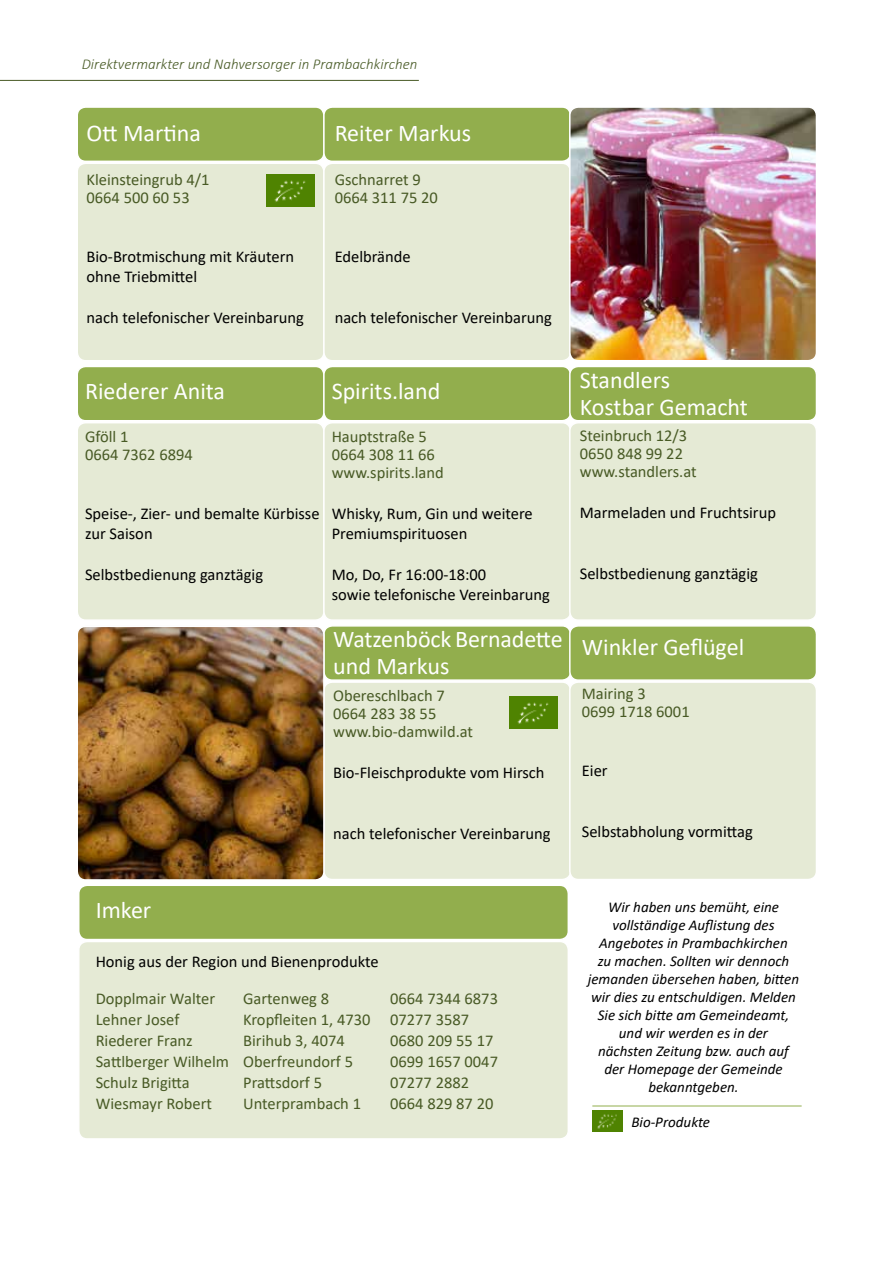
<style>
.page{position:relative;width:893px;height:1263px;background:#fff}
.page>*{position:absolute;margin:0;border:0;box-sizing:border-box;transform-origin:0 0}
.t1{font:24px/27px "Calibri";color:#fff}
.t2{font:16.5px/18px "Calibri";color:#485a25}
.t3{font:16.5px/19.8px "Calibri";color:#000}
.t4{font:italic 15px/18px "Calibri";color:#000;text-align:center}
.t5{font:italic 300 15px "Calibri";color:#485a25}
</style>
<div class="page">
<div style="left:77px;top:107px;width:247px;height:54px;background:#92ae4d;border-radius:9px"></div>
<div style="left:77px;top:106px;width:248px;height:56px;border:2px solid #fff;border-radius:9px"></div>
<div style="left:77px;top:366px;width:247px;height:55px;background:#92ae4d;border-radius:9px"></div>
<div style="left:77px;top:366px;width:248px;height:55px;border:2px solid #fff;border-radius:9px"></div>
<div style="left:77px;top:163px;width:247px;height:198px;background:#e5ead5;border-radius:9px"></div>
<div style="left:77px;top:163px;width:248px;height:198px;border:2px solid #fff;border-radius:9px"></div>
<div style="left:77px;top:423px;width:247px;height:197px;background:#e5ead5;border-radius:9px"></div>
<div style="left:77px;top:422px;width:248px;height:199px;border:2px solid #fff;border-radius:9px"></div>
<div style="left:324px;top:107px;width:247px;height:54px;background:#92ae4d;border-radius:9px"></div>
<div style="left:323px;top:106px;width:248px;height:56px;border:2px solid #fff;border-radius:9px"></div>
<div style="left:324px;top:366px;width:247px;height:55px;background:#92ae4d;border-radius:9px"></div>
<div style="left:323px;top:366px;width:248px;height:55px;border:2px solid #fff;border-radius:9px"></div>
<div style="left:324px;top:626px;width:247px;height:54px;background:#92ae4d;border-radius:9px"></div>
<div style="left:323px;top:625px;width:248px;height:56px;border:2px solid #fff;border-radius:9px"></div>
<div style="left:324px;top:163px;width:247px;height:198px;background:#e5ead5;border-radius:9px"></div>
<div style="left:323px;top:163px;width:248px;height:198px;border:2px solid #fff;border-radius:9px"></div>
<div style="left:324px;top:423px;width:247px;height:197px;background:#e5ead5;border-radius:9px"></div>
<div style="left:323px;top:422px;width:248px;height:199px;border:2px solid #fff;border-radius:9px"></div>
<div style="left:324px;top:682px;width:247px;height:197px;background:#e5ead5;border-radius:9px"></div>
<div style="left:323px;top:681px;width:248px;height:199px;border:2px solid #fff;border-radius:9px"></div>
<div style="left:570px;top:366px;width:246px;height:55px;background:#92ae4d;border-radius:9px"></div>
<div style="left:569px;top:366px;width:248px;height:55px;border:2px solid #fff;border-radius:9px"></div>
<div style="left:570px;top:626px;width:246px;height:54px;background:#92ae4d;border-radius:9px"></div>
<div style="left:569px;top:625px;width:248px;height:56px;border:2px solid #fff;border-radius:9px"></div>
<div style="left:570px;top:423px;width:246px;height:197px;background:#e5ead5;border-radius:9px"></div>
<div style="left:569px;top:422px;width:248px;height:199px;border:2px solid #fff;border-radius:9px"></div>
<div style="left:570px;top:682px;width:246px;height:197px;background:#e5ead5;border-radius:9px"></div>
<div style="left:569px;top:681px;width:248px;height:199px;border:2px solid #fff;border-radius:9px"></div>
<div style="left:79px;top:885px;width:489px;height:54px;background:#92ae4d;border-radius:9px"></div>
<div style="left:78px;top:884px;width:491px;height:56px;border:2px solid #fff;border-radius:9px"></div>
<div style="left:79px;top:941px;width:489px;height:198px;background:#e5ead5;border-radius:9px"></div>
<div style="left:78px;top:941px;width:491px;height:199px;border:2px solid #fff;border-radius:9px"></div>
<img style="left:572px;top:109px;width:242px;height:249px">
<div style="left:569px;top:106px;width:248px;height:255px;border:2px solid #fff;border-radius:9px"></div>
<img style="left:80px;top:628px;width:242px;height:250px">
<div style="left:77px;top:625px;width:248px;height:256px;border:2px solid #fff;border-radius:9px"></div>
<img style="left:266px;top:174px;width:48px;height:32px">
<img style="left:509px;top:696px;width:48px;height:32px">
<hr style="left:0;top:80px;width:419px;height:1px;background:#485a25">
<img style="left:592px;top:1111px;width:31px;height:20px">
<hr style="left:592px;top:1105px;width:210px;height:1px;background:#92ae4d">
<p class="t5" style="left:82px;top:54px;width:337px">Direktvermarkter und Nahversorger in Prambachkirchen</p>
<h1 class="t1" style="left:87px;top:119px;width:116px">Ott Martina</h1>
<p class="t2" style="left:87px;top:170px;width:124px">Kleinsteingrub 4/1<br>0664 500 60 53</p>
<h1 class="t1" style="left:335px;top:119px;width:138px">Reiter Markus</h1>
<p class="t2" style="left:335px;top:170px;width:105px">Gschnarret 9<br>0664 311 75 20</p>
<p class="t3" style="left:87px;top:246px;width:209px">Bio-Brotmischung mit Kräutern ohne Triebmittel</p>
<p class="t3" style="left:87px;top:307px;width:219px">nach telefonischer Vereinbarung</p>
<p class="t3" style="left:335px;top:246px;width:78px">Edelbrände</p>
<p class="t3" style="left:335px;top:307px;width:219px">nach telefonischer Vereinbarung</p>
<h1 class="t1" style="left:85px;top:376px;width:142px">Riederer Anita</h1>
<p class="t2" style="left:85px;top:427px;width:109px">Gföll 1<br>0664 7362 6894</p>
<p class="t3" style="left:85px;top:503px;width:236px">Speise-, Zier- und bemalte Kürbisse zur Saison</p>
<p class="t3" style="left:85px;top:564px;width:180px">Selbstbedienung ganztägig</p>
<h1 class="t1" style="left:332px;top:376px;width:110px">Spirits.land</h1>
<p class="t2" style="left:332px;top:427px;width:114px">Hauptstraße 5<br>0664 308 11 66 www.spirits.land</p>
<p class="t3" style="left:332px;top:503px;width:203px">Whisky, Rum, Gin und weitere<br>Premiumspirituosen</p>
<p class="t3" style="left:332px;top:564px;width:220px">Mo, Do, Fr 16:00-18:00<br>sowie telefonische Vereinbarung</p>
<h1 class="t1" style="left:333px;top:625px;width:231px">Watzenböck Bernadette und Markus</h1>
<p class="t2" style="left:333px;top:686px;width:141px">Obereschlbach 7<br>0664 283 38 55 www.bio-damwild.at</p>
<p class="t3" style="left:333px;top:762px;width:213px">Bio-Fleischprodukte vom Hirsch</p>
<p class="t3" style="left:333px;top:823px;width:219px">nach telefonischer Vereinbarung</p>
<h1 class="t1" style="left:580px;top:365px;width:170px">Standlers<br>Kostbar Gemacht</h1>
<p class="t2" style="left:580px;top:426px;width:118px">Steinbruch 12/3<br>0650 848 99 22 www.standlers.at</p>
<p class="t3" style="left:580px;top:502px;width:198px">Marmeladen und Fruchtsirup</p>
<p class="t3" style="left:580px;top:563px;width:180px">Selbstbedienung ganztägig</p>
<h1 class="t1" style="left:582px;top:633px;width:164px">Winkler Geflügel</h1>
<p class="t2" style="left:582px;top:684px;width:109px">Mairing 3<br>0699 1718 6001</p>
<p class="t3" style="left:582px;top:760px;width:27px">Eier</p>
<p class="t3" style="left:582px;top:821px;width:172px">Selbstabholung vormittag</p>
<h1 class="t1" style="left:96px;top:895px;width:57px">Imker</h1>
<p class="t3" style="left:96px;top:951px;width:285px">Honig aus der Region und Bienenprodukte</p>
<p class="t2" style="left:96px;top:989px;width:121px">Dopplmair Walter</p>
<p class="t2" style="left:243px;top:989px;width:87px">Gartenweg 8</p>
<p class="t2" style="left:390px;top:989px;width:109px">0664 7344 6873</p>
<p class="t2" style="left:96px;top:1010px;width:85px">Lehner Josef</p>
<p class="t2" style="left:243px;top:1010px;width:228px">Kropfleiten 1, 4730 07277 3587</p>
<p class="t2" style="left:96px;top:1031px;width:99px">Riederer Franz</p>
<p class="t2" style="left:243px;top:1031px;width:103px">Birihub 3, 4074</p>
<p class="t2" style="left:390px;top:1031px;width:105px">0680 209 55 17</p>
<p class="t2" style="left:96px;top:1052px;width:259px">Sattlberger Wilhelm Oberfreundorf 5</p>
<p class="t2" style="left:390px;top:1052px;width:109px">0699 1657 0047</p>
<p class="t2" style="left:96px;top:1073px;width:96px">Schulz Brigitta</p>
<p class="t2" style="left:243px;top:1073px;width:80px">Prattsdorf 5</p>
<p class="t2" style="left:390px;top:1073px;width:81px">07277 2882</p>
<p class="t2" style="left:96px;top:1094px;width:118px">Wiesmayr Robert</p>
<p class="t2" style="left:243px;top:1094px;width:119px">Unterprambach 1</p>
<p class="t2" style="left:390px;top:1094px;width:105px">0664 829 87 20</p>
<p class="t4" style="left:588px;top:897px;width:213px">Wir haben uns bemüht, eine vollständige Auflistung des<br>Angebotes in Prambachkirchen<br>zu machen. Sollten wir dennoch jemanden übersehen haben, bitten wir dies zu entschuldigen. Melden<br>Sie sich bitte am Gemeindeamt, und wir werden es in der<br>nächsten Zeitung bzw. auch auf der Homepage der Gemeinde bekanntgeben.</p>
<p class="t4" style="left:631px;top:1112px;width:80px">Bio-Produkte</p>
</div>
